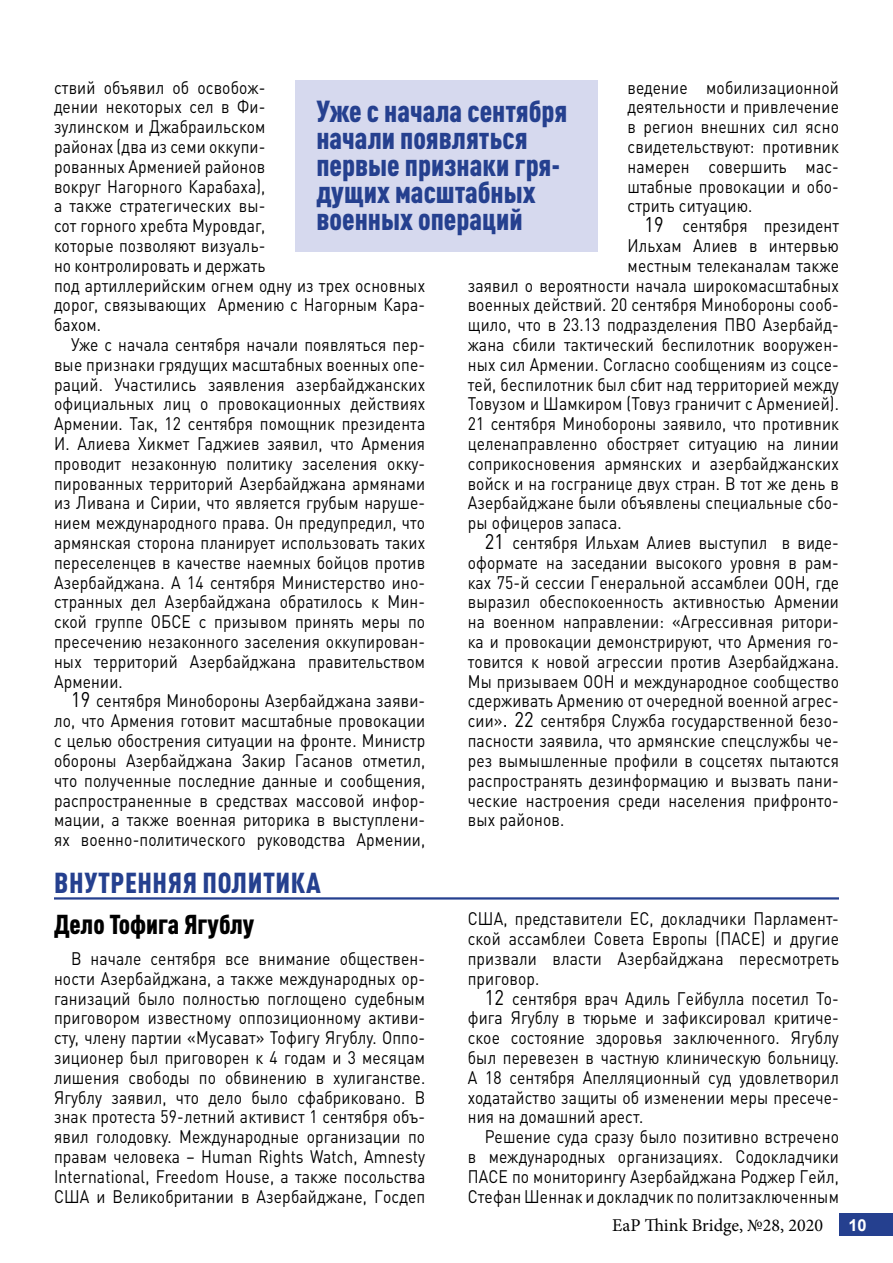
<style>
.page{position:relative;width:893px;height:1263px;background:#fff}
.page>*{position:absolute;margin:0;border:0;box-sizing:border-box;transform-origin:0 0}
.t1{font:900 condensed 30px/27px "DIN Pro";color:#25408f}
.t2{font:900 condensed 28.5px "DIN Pro";letter-spacing:.02em;color:#25408f}
.t3{font:900 condensed 27px "DIN Pro";color:#000}
.t4{font:18px/19.8px "DIN Pro";letter-spacing:.01em;color:#000;text-align:justify;scale:.87 1}
.t5{font:18px "Minion Pro";color:#000}
.t6{font:700 16.5px "Arial";color:#fff}
.s1{font-size:21px}
</style>
<div class="page">
<div style="left:840px;top:1213px;width:53px;height:23px;background:#25408f"></div>
<hr style="left:54px;top:897px;width:785px;height:2px;background:#25408f">
<div style="left:295px;top:80px;width:303px;height:171px;background:#d6d9ee"></div>
<p class="t4" style="left:54px;top:75px;width:428px;text-align:left">ствий объявил об освобож-<br>дении некоторых сел в Фи-<br>зулинском и Джабраильском<br>районах (два из семи оккупи-<br>рованных Арменией районов<br>вокруг Нагорного Карабаха),<br>а также стратегических вы-<br>сот горного хребта Муровдаг,<br>которые позволяют визуаль-<br>но контролировать и держать<br>под артиллерийским огнем одну из трех основных дорог, связывающих Армению с Нагорным Кара&shy;бахом.</p>
<p class="t4" style="left:54px;top:333px;width:428px;text-indent:17px">Уже с начала сентября начали появляться пер&shy;вые признаки грядущих масштабных военных опе&shy;раций. Участились заявления азербайджанских официальных лиц о провокационных действиях Армении. Так, 12 сентября помощник президента И. Алиева Хикмет Гаджиев заявил, что Армения проводит незаконную политику заселения окку&shy;пированных территорий Азербайджана армянами из Ливана и Сирии, что является грубым наруше&shy;нием международного права. Он предупредил, что армянская сторона планирует использовать таких переселенцев в качестве наемных бойцов против Азербайджана. А 14 сентября Министерство ино&shy;странных дел Азербайджана обратилось к Мин&shy;ской группе ОБСЕ с призывом принять меры по пресечению незаконного заселения оккупирован&shy;ных территорий Азербайджана правительством Армении.</p>
<p class="t4" style="left:54px;top:689px;width:428px;text-indent:17px"><span class="s1">19</span> сентября Минобороны Азербайджана заяви&shy;ло, что Армения готовит масштабные провокации с целью обострения ситуации на фронте. Министр обороны Азербайджана Закир Гасанов отметил, что полученные последние данные и сообщения, распространенные в средствах массовой инфор&shy;мации, а также военная риторика в выступлени&shy;ях военно-политического руководства Армении,</p>
<p class="t4" style="left:628px;top:75px;width:245px">ведение мобилизационной деятельности и привлечение в регион внешних сил ясно свидетельствуют: противник намерен совершить мас&shy;штабные провокации и обо&shy;стрить ситуацию.</p>
<p class="t4" style="left:645px;top:214px;width:225px"><span class="s1">19</span> сентября президент</p>
<p class="t4" style="left:628px;top:234px;width:244px">Ильхам Алиев в интервью</p>
<p class="t4" style="left:628px;top:254px;width:245px">местным телеканалам также</p>
<p class="t4" style="left:468px;top:273px;width:428px">заявил о вероятности начала широкомасштабных</p>
<p class="t4" style="left:468px;top:293px;width:428px">военных действий. 20 сентября Минобороны сооб-</p>
<p class="t4" style="left:468px;top:313px;width:428px">щило, что в 23.13 подразделения ПВО Азербайд-</p>
<p class="t4" style="left:468px;top:333px;width:428px">жана сбили тактический беспилотник вооружен-</p>
<p class="t4" style="left:468px;top:353px;width:428px">ных сил Армении. Согласно сообщениям из соцсе-</p>
<p class="t4" style="left:468px;top:372px;width:428px">тей, беспилотник был сбит над территорией между</p>
<p class="t4" style="left:468px;top:392px;width:428px">Товузом и Шамкиром (Товуз граничит с Арменией).</p>
<p class="t4" style="left:468px;top:412px;width:428px">21 сентября Минобороны заявило, что противник</p>
<p class="t4" style="left:468px;top:432px;width:428px">целенаправленно обостряет ситуацию на линии</p>
<p class="t4" style="left:468px;top:452px;width:428px">соприкосновения армянских и азербайджанских</p>
<p class="t4" style="left:468px;top:471px;width:428px">войск и на госгранице двух стран. В тот же день в</p>
<p class="t4" style="left:468px;top:491px;width:428px">Азербайджане были объявлены специальные сбо-</p>
<p class="t4" style="left:468px;top:511px;width:178px">ры офицеров запаса.</p>
<p class="t4" style="left:485px;top:531px;width:409px"><span class="s1">21</span> сентября Ильхам Алиев выступил в виде-</p>
<p class="t4" style="left:468px;top:551px;width:428px">оформате на заседании высокого уровня в рам-</p>
<p class="t4" style="left:468px;top:570px;width:428px">ках 75-й сессии Генеральной ассамблеи ООН, где</p>
<p class="t4" style="left:468px;top:590px;width:428px">выразил обеспокоенность активностью Армении</p>
<p class="t4" style="left:468px;top:610px;width:428px">на военном направлении: «Агрессивная ритори-</p>
<p class="t4" style="left:468px;top:630px;width:428px">ка и провокации демонстрируют, что Армения го-</p>
<p class="t4" style="left:468px;top:650px;width:428px">товится к новой агрессии против Азербайджана.</p>
<p class="t4" style="left:468px;top:669px;width:428px">Мы призываем ООН и международное сообщество</p>
<p class="t4" style="left:468px;top:689px;width:428px">сдерживать Армению от очередной военной агрес-</p>
<p class="t4" style="left:468px;top:709px;width:428px">сии»<span class="s1">. 22</span> сентября Служба государственной безо-</p>
<p class="t4" style="left:468px;top:729px;width:428px">пасности заявила, что армянские спецслужбы че-</p>
<p class="t4" style="left:468px;top:749px;width:428px">рез вымышленные профили в соцсетях пытаются</p>
<p class="t4" style="left:468px;top:768px;width:428px">распространять дезинформацию и вызвать пани-</p>
<p class="t4" style="left:468px;top:788px;width:428px">ческие настроения среди населения прифронто-</p>
<p class="t4" style="left:468px;top:808px;width:113px">вых районов.</p>
<h1 class="t1" style="left:316px;top:95px;width:252px">Уже с начала сентября начали появляться первые признаки гря&shy;дущих масштабных военных операций</h1>
<h2 class="t2" style="left:54px;top:861px;width:268px">ВНУТРЕННЯЯ ПОЛИТИКА</h2>
<h3 class="t3" style="left:54px;top:903px;width:202px">Дело Тофига Ягублу</h3>
<p class="t4" style="left:54px;top:947px;width:428px;text-indent:17px">В начале сентября все внимание обществен&shy;ности Азербайджана, а также международных ор&shy;ганизаций было полностью поглощено судебным приговором известному оппозиционному активи&shy;сту, члену партии «Мусават» Тофигу Ягублу. Оппо&shy;зиционер был приговорен к 4 годам и 3 месяцам лишения свободы по обвинению в хулиганстве.<br>Ягублу заявил, что дело было сфабриковано. В знак протеста 59-летний активист 1 сентября объ&shy;явил голодовку. Международные организации по правам человека – Human Rights Watch, Amnesty International, Freedom House, а также посольства США и Великобритании в Азербайджане, Госдеп</p>
<p class="t4" style="left:468px;top:907px;width:428px">США, представители ЕС, докладчики Парламент&shy;ской ассамблеи Совета Европы (ПАСЕ) и другие призвали власти Азербайджана пересмотреть приговор.</p>
<p class="t4" style="left:468px;top:986px;width:428px;text-indent:17px"><span class="s1">12</span> сентября врач Адиль Гейбулла посетил То&shy;фига Ягублу в тюрьме и зафиксировал критиче&shy;ское состояние здоровья заключенного. Ягублу был перевезен в частную клиническую больницу.<br>А 18 сентября Апелляционный суд удовлетворил ходатайство защиты об изменении меры пресече&shy;ния на домашний арест.</p>
<p class="t4" style="left:468px;top:1125px;width:428px;text-indent:17px">Решение суда сразу было позитивно встречено в международных организациях. Содокладчики ПАСЕ по мониторингу Азербайджана Роджер Гейл, Стефан Шеннак и докладчик по политзаключенным</p>
<p class="t5" style="left:612px;top:1213px;width:212px">EaP Think Bridge, №28, 2020</p>
<p class="t6" style="left:848px;top:1214px;width:20px">10</p>
</div>
